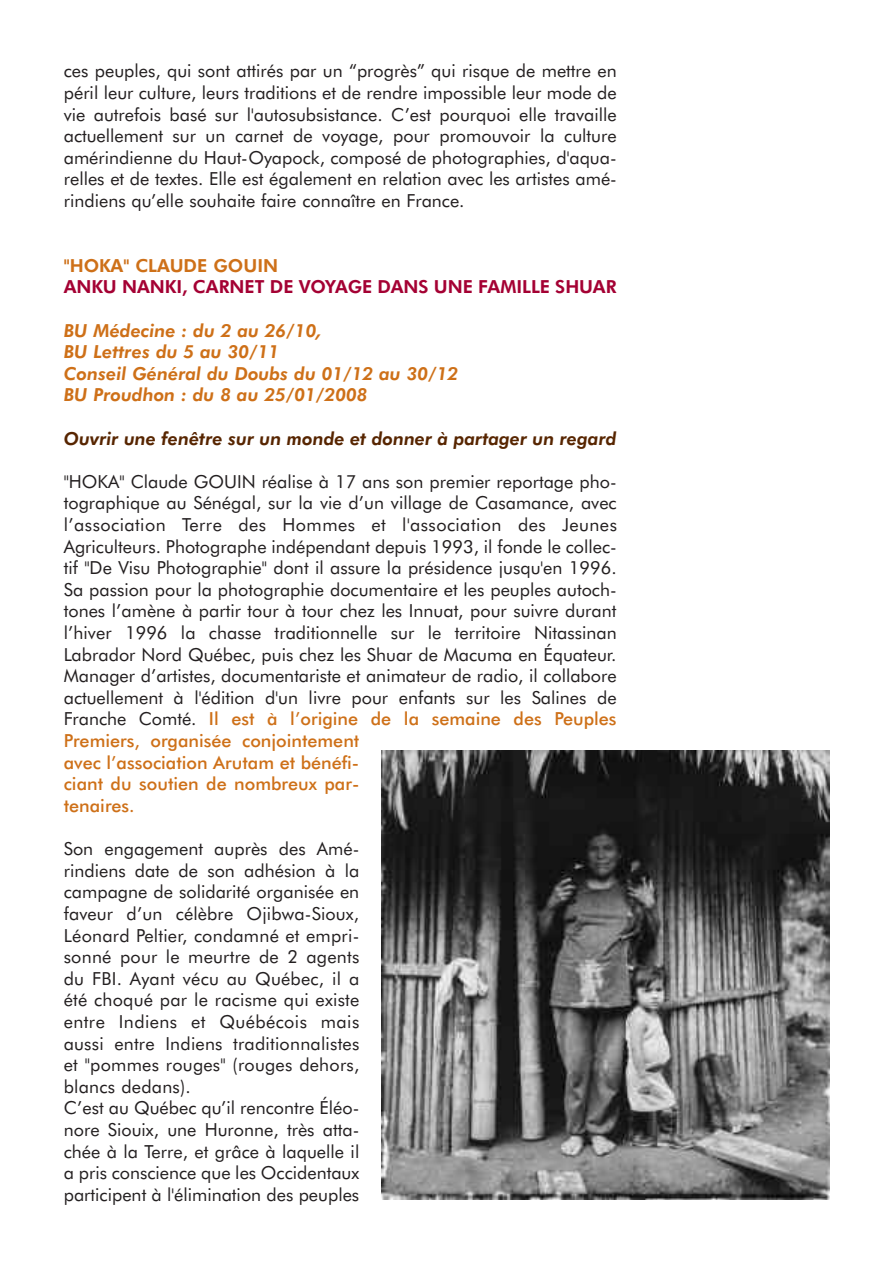
<style>
.page{position:relative;width:893px;height:1263px;background:#fff}
.page>*{position:absolute;margin:0;border:0;box-sizing:border-box;transform-origin:0 0}
.t1{font:18px/21.6px "Futura BT";color:#231f20}
.t2{font:italic 800 18px/21.6px "Futura BT";color:#ce7018}
.t3{font:italic 800 18px "Futura BT";color:#572500}
.t4{font:800 18px "Futura BT";color:#a40133}
.t5{font:800 18px "Futura BT";color:#ce7018}
.s1{font-weight:500;color:#ce7018}
</style>
<div class="page">
<img style="left:382px;top:750px;width:447px;height:449px">
<p class="t1" style="left:64px;top:62px;width:555px;text-align:justify">ces peuples, qui sont attirés par un “progrès” qui risque de mettre en péril leur culture, leurs traditions et de rendre impossible leur mode de vie autrefois basé sur l'autosubsistance. C’est pourquoi elle travaille actuellement sur un carnet de voyage, pour promouvoir la culture amérindienne du Haut-Oyapock, composé de photographies, d'aqua&shy;relles et de textes. Elle est également en relation avec les artistes amé&shy;rindiens qu’elle souhaite faire connaître en France.</p>
<p class="t5" style="left:64px;top:258px;width:216px">"HOKA" CLAUDE GOUIN</p>
<p class="t4" style="left:64px;top:280px;width:554px">ANKU NANKI, CARNET DE VOYAGE DANS UNE FAMILLE SHUAR</p>
<p class="t2" style="left:64px;top:321px;width:396px">BU Médecine : du 2 au 26/10,<br>BU Lettres du 5 au 30/11<br>Conseil Général du Doubs du 01/12 au 30/12<br>BU Proudhon : du 8 au 25/01/2008</p>
<p class="t3" style="left:64px;top:431px;width:554px">Ouvrir une fenêtre sur un monde et donner à partager un regard</p>
<p class="t1" style="left:64px;top:472px;width:555px">"HOKA" Claude GOUIN réalise à 17 ans son premier reportage pho&shy;tographique au Sénégal, sur la vie d’un village de Casamance, avec l’association Terre des Hommes et l'association des Jeunes Agriculteurs. Photographe indépendant depuis 1993, il fonde le collec&shy;tif "De Visu Photographie" dont il assure la présidence jusqu'en 1996.<br>Sa passion pour la photographie documentaire et les peuples autoch&shy;tones l’amène à partir tour à tour chez les Innuat, pour suivre durant l’hiver 1996 la chasse traditionnelle sur le territoire Nitassinan Labrador Nord Québec, puis chez les Shuar de Macuma en Équateur.<br>Manager d’artistes, documentariste et animateur de radio, il collabore actuellement à l'édition d'un livre pour enfants sur les Salines de Franche Comté. <span class="s1">Il est à l’origine de la semaine des Peuples Premiers, organisée conjointement<br>avec l’association Arutam et bénéfi-<br>ciant du soutien de nombreux par-<br>tenaires.</span></p>
<p class="t1" style="left:64px;top:839px;width:297px">Son engagement auprès des Amé&shy;rindiens date de son adhésion à la campagne de solidarité organisée en faveur d’un célèbre Ojibwa-Sioux, Léonard Peltier, condamné et empri&shy;sonné pour le meurtre de 2 agents du FBI. Ayant vécu au Québec, il a été choqué par le racisme qui existe entre Indiens et Québécois mais aussi entre Indiens traditionnalistes et "pommes rouges" (rouges dehors, blancs dedans).<br>C’est au Québec qu’il rencontre Éléo&shy;nore Siouix, une Huronne, très atta&shy;chée à la Terre, et grâce à laquelle il a pris conscience que les Occidentaux participent à l'élimination des peuples</p>
</div>
